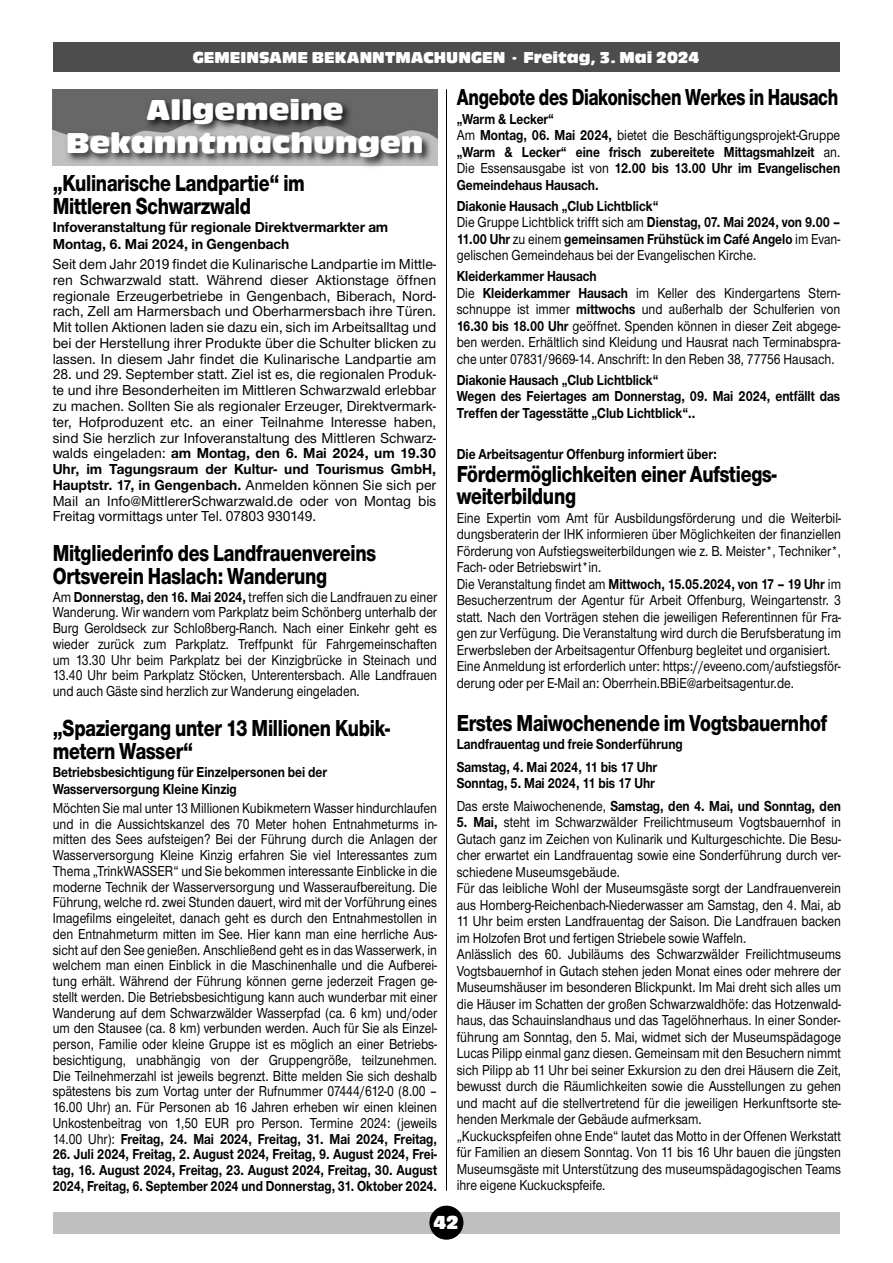
<style>
.page{position:relative;width:893px;height:1263px;background:#fff}
.page>*{position:absolute;margin:0;border:0;box-sizing:border-box;transform-origin:0 0}
.t1{font:30px "Antique Olive T Compact Ro 1";color:#fff;scale:1.05 1}
.t2{font:800 24px/22.5px "Nimbus Sans Novus T";letter-spacing:-.01em;color:#000;scale:.8 1}
.t3{font:800 24px "Nimbus Sans Novus T";letter-spacing:-.01em;color:#000;scale:.75 1}
.t4{font:19.5px "Antique Olive T Compact Ro 1";color:#fff}
.t5{font:16.5px "Antique Olive T Compact Ro 1";color:#fff}
.t6{font:500 15px/16.5px "Nimbus Sans Novus T";color:#000;text-align:justify;scale:.85 1}
.t7{font:500 15px/15.8px "Nimbus Sans Novus T";color:#000;text-align:justify}
.t8{font:700 15px/16.5px "Nimbus Sans Novus T";color:#000;text-align:justify;scale:.85 1}
.t9{font:700 15px/16.5px "Nimbus Sans Novus T";color:#000}
.s1{font-weight:700}
.s2{font-weight:500}
</style>
<div class="page">
<hr style="left:446px;top:89px;width:1px;height:1102px;background:#000">
<div style="left:53px;top:1212px;width:786px;height:21px;background:#bfbfbf"></div>
<div style="left:429px;top:1206px;width:34px;height:34px;background:#000;border-radius:50%"></div>
<div style="left:53px;top:43px;width:786px;height:29px;background:#4d4d4d"></div>
<img style="left:53px;top:89px;width:384px;height:2px">
<img style="left:52px;top:91px;width:386px;height:76px">
<img style="left:53px;top:91px;width:384px;height:55px">
<p class="t5" style="left:193px;top:51px;width:508px">GEMEINSAME BEKANNTMACHUNGEN · Freitag, 3. Mai 2024</p>
<p class="t1" style="left:146px;top:100px;width:190px">Allgemeine</p>
<p class="t1" style="left:66px;top:133px;width:342px">Bekanntmachungen</p>
<p class="t2" style="left:53px;top:174px;width:317px">„Kulinarische Landpartie“ im<br>Mittleren Schwarzwald</p>
<p class="t9" style="left:53px;top:221px;width:337px">Infoveranstaltung für regionale Direktvermarkter am<br>Montag, 6. Mai 2024, in Gengenbach</p>
<p class="t7" style="left:53px;top:258px;width:385px">Seit dem Jahr 2019 findet die Kulinarische Landpartie im Mittle&shy;ren Schwarzwald statt. Während dieser Aktionstage öffnen regionale Erzeugerbetriebe in Gengenbach, Biberach, Nord&shy;rach, Zell am Harmersbach und Oberharmersbach ihre Türen.<br>Mit tollen Aktionen laden sie dazu ein, sich im Arbeitsalltag und bei der Herstellung ihrer Produkte über die Schulter blicken zu lassen. In diesem Jahr findet die Kulinarische Landpartie am</p>
<p class="t7" style="left:53px;top:368px;width:385px">28. und 29. September statt. Ziel ist es, die regionalen Produk&shy;te und ihre Besonderheiten im Mittleren Schwarzwald erlebbar zu machen. Sollten Sie als regionaler Erzeuger, Direktvermark&shy;ter, Hofproduzent etc. an einer Teilnahme Interesse haben, sind Sie herzlich zur Infoveranstaltung des Mittleren Schwarz&shy;walds eingeladen: <span class="s1">am Montag, den 6. Mai 2024, um 19.30<br>Uhr, im Tagungsraum der Kultur- und Tourismus GmbH, Hauptstr. 17, in Gengenbach.</span> Anmelden können Sie sich per Mail an Info@MittlererSchwarzwald.de oder von Montag bis Freitag vormittags unter Tel. 07803 930149.</p>
<p class="t3" style="left:457px;top:89px;width:510px">Angebote des Diakonischen Werkes in Hausach</p>
<p class="t8" style="left:457px;top:112px;width:116px">„Warm &amp; Lecker“</p>
<p class="t8" style="left:457px;top:128px;width:453px"><span class="s2">Am</span> Montag, 06. Mai 2024, <span class="s2">bietet die Beschäftigungsprojekt-Gruppe </span>„Warm &amp; Lecker“ eine frisch zubereitete Mittagsmahlzeit <span class="s2">an.<br>Die Essensausgabe ist von</span> 12.00 bis 13.00 Uhr im Evangelischen Gemeindehaus Hausach.</p>
<p class="t8" style="left:457px;top:199px;width:239px">Diakonie Hausach „Club Lichtblick“</p>
<p class="t6" style="left:457px;top:216px;width:453px">Die Gruppe Lichtblick trifft sich am <span class="s1">Dienstag, 07. Mai 2024, von 9.00 – 11.00 Uhr</span> zu einem <span class="s1">gemeinsamen Frühstück im Café Angelo</span> im Evan&shy;gelischen Gemeindehaus bei der Evangelischen Kirche.</p>
<p class="t8" style="left:457px;top:269px;width:166px">Kleiderkammer Hausach</p>
<p class="t6" style="left:457px;top:286px;width:453px">Die <span class="s1">Kleiderkammer Hausach</span> im Keller des Kindergartens Stern&shy;schnuppe ist immer <span class="s1">mittwochs</span> und außerhalb der Schulferien von <span class="s1">16.30 bis 18.00 Uhr</span> geöffnet. Spenden können in dieser Zeit abgege&shy;ben werden. Erhältlich sind Kleidung und Hausrat nach Terminabspra&shy;che unter 07831/9669-14. Anschrift: In den Reben 38, 77756 Hausach.</p>
<p class="t8" style="left:457px;top:373px;width:239px">Diakonie Hausach „Club Lichtblick“</p>
<p class="t8" style="left:457px;top:389px;width:453px">Wegen des Feiertages am Donnerstag, 09. Mai 2024, entfällt das<br>Treffen der Tagesstätte „Club Lichtblick“..</p>
<p class="t8" style="left:457px;top:447px;width:308px">Die Arbeitsagentur Offenburg informiert über:</p>
<p class="t2" style="left:457px;top:464px;width:401px">Fördermöglichkeiten einer Aufstiegs - weiterbildung</p>
<p class="t6" style="left:457px;top:511px;width:454px">Eine Expertin vom Amt für Ausbildungsförderung und die Weiterbil&shy;dungsberaterin der IHK informieren über Möglichkeiten der finanziellen Förderung von Aufstiegsweiterbildungen wie z. B. Meister*, Techniker*, Fach- oder Betriebswirt*in.</p>
<p class="t6" style="left:457px;top:577px;width:454px">Die Veranstaltung findet am <span class="s1">Mittwoch, 15.05.2024, von 17 – 19 Uhr</span> im Besucherzentrum der Agentur für Arbeit Offenburg, Weingartenstr. 3 statt. Nach den Vorträgen stehen die jeweiligen Referentinnen für Fra&shy;gen zur Verfügung. Die Veranstaltung wird durch die Berufsberatung im Erwerbsleben der Arbeitsagentur Offenburg begleitet und organisiert.</p>
<p class="t6" style="left:457px;top:659px;width:453px">Eine Anmeldung ist erforderlich unter: https://eveeno.com/aufstiegsför&shy;derung oder per E-Mail an: Oberrhein.BBiE@arbeitsagentur.de.</p>
<p class="t2" style="left:53px;top:544px;width:406px">Mitgliederinfo des Landfrauenvereins<br>Ortsverein Haslach: Wanderung</p>
<p class="t6" style="left:53px;top:590px;width:454px;line-height:15.8px">Am <span class="s1">Donnerstag, den 16. Mai 2024,</span> treffen sich die Landfrauen zu einer Wanderung. Wir wandern vom Parkplatz beim Schönberg unterhalb der Burg Geroldseck zur Schloßberg-Ranch. Nach einer Einkehr geht es wieder zurück zum Parkplatz. Treffpunkt für Fahrgemeinschaften um 13.30 Uhr beim Parkplatz bei der Kinzigbrücke in Steinach und 13.40 Uhr beim Parkplatz Stöcken, Unterentersbach. Alle Landfrauen und auch Gäste sind herzlich zur Wanderung eingeladen.</p>
<p class="t2" style="left:457px;top:713px;width:465px">Erstes Maiwochenende im Vogtsbauernhof</p>
<p class="t8" style="left:457px;top:737px;width:268px">Landfrauentag und freie Sonderführung</p>
<p class="t8" style="left:457px;top:760px;width:238px">Samstag, 4. Mai 2024, 11 bis 17 Uhr</p>
<p class="t8" style="left:457px;top:776px;width:235px">Sonntag, 5. Mai 2024, 11 bis 17 Uhr</p>
<p class="t8" style="left:457px;top:799px;width:454px"><span class="s2">Das erste Maiwochenende,</span> Samstag, den 4. Mai, und Sonntag, den</p>
<p class="t6" style="left:457px;top:815px;width:454px"><span class="s1">5. Mai,</span> steht im Schwarzwälder Freilichtmuseum Vogtsbauernhof in Gutach ganz im Zeichen von Kulinarik und Kulturgeschichte. Die Besu&shy;cher erwartet ein Landfrauentag sowie eine Sonderführung durch ver&shy;schiedene Museumsgebäude.</p>
<p class="t6" style="left:457px;top:881px;width:454px">Für das leibliche Wohl der Museumsgäste sorgt der Landfrauenverein aus Hornberg-Reichenbach-Niederwasser am Samstag, den 4. Mai, ab 11 Uhr beim ersten Landfrauentag der Saison. Die Landfrauen backen im Holzofen Brot und fertigen Striebele sowie Waffeln.</p>
<p class="t6" style="left:457px;top:947px;width:454px">Anlässlich des 60. Jubiläums des Schwarzwälder Freilichtmuseums Vogtsbauernhof in Gutach stehen jeden Monat eines oder mehrere der Museumshäuser im besonderen Blickpunkt. Im Mai dreht sich alles um die Häuser im Schatten der großen Schwarzwaldhöfe: das Hotzenwald&shy;haus, das Schauinslandhaus und das Tagelöhnerhaus. In einer Sonder&shy;führung am Sonntag, den 5. Mai, widmet sich der Museumspädagoge Lucas Pilipp einmal ganz diesen. Gemeinsam mit den Besuchern nimmt sich Pilipp ab 11 Uhr bei seiner Exkursion zu den drei Häusern die Zeit, bewusst durch die Räumlichkeiten sowie die Ausstellungen zu gehen und macht auf die stellvertretend für die jeweiligen Herkunftsorte ste&shy;henden Merkmale der Gebäude aufmerksam.</p>
<p class="t6" style="left:457px;top:1129px;width:454px">„Kuckuckspfeifen ohne Ende“ lautet das Motto in der Offenen Werkstatt für Familien an diesem Sonntag. Von 11 bis 16 Uhr bauen die jüngsten Museumsgäste mit Unterstützung des museumspädagogischen Teams ihre eigene Kuckuckspfeife.</p>
<p class="t4" style="left:433px;top:1215px;width:27px">42</p>
<p class="t2" style="left:53px;top:719px;width:423px">„Spaziergang unter 13 Millionen Kubik - metern Wasser“</p>
<p class="t8" style="left:53px;top:765px;width:324px">Betriebsbesichtigung für Einzelpersonen bei der<br>Wasserversorgung Kleine Kinzig</p>
<p class="t6" style="left:53px;top:801px;width:454px;line-height:15.8px">Möchten Sie mal unter 13 Millionen Kubikmetern Wasser hindurchlaufen und in die Aussichtskanzel des 70 Meter hohen Entnahmeturms in - mitten des Sees aufsteigen? Bei der Führung durch die Anlagen der Wasserversorgung Kleine Kinzig erfahren Sie viel Interessantes zum Thema „TrinkWASSER“ und Sie bekommen interessante Einblicke in die moderne Technik der Wasserversorgung und Wasseraufbereitung. Die Führung, welche rd. zwei Stunden dauert, wird mit der Vorführung eines Imagefilms eingeleitet, danach geht es durch den Entnahmestollen in den Entnahmeturm mitten im See. Hier kann man eine herrliche Aus&shy;sicht auf den See genießen. Anschließend geht es in das Wasserwerk, in welchem man einen Einblick in die Maschinenhalle und die Aufberei&shy;tung erhält. Während der Führung können gerne jederzeit Fragen ge&shy;stellt werden. Die Betriebsbesichtigung kann auch wunderbar mit einer Wanderung auf dem Schwarzwälder Wasserpfad (ca. 6 km) und/oder um den Stausee (ca. 8 km) verbunden werden. Auch für Sie als Einzel&shy;person, Familie oder kleine Gruppe ist es möglich an einer Betriebs - besichtigung, unabhängig von der Gruppengröße, teilzunehmen.<br>Die Teilnehmerzahl ist jeweils begrenzt. Bitte melden Sie sich deshalb spätestens bis zum Vortag unter der Rufnummer 07444/612-0 (8.00 – 16.00 Uhr) an. Für Personen ab 16 Jahren erheben wir einen kleinen Unkostenbeitrag von 1,50 EUR pro Person. Termine 2024: (jeweils 14.00 Uhr): <span class="s1">Freitag, 24. Mai 2024, Freitag, 31. Mai 2024, Freitag,</span></p>
<p class="t8" style="left:53px;top:1148px;width:454px;line-height:15.8px">26. Juli 2024, Freitag, 2. August 2024, Freitag, 9. August 2024, Frei&shy;tag, 16. August 2024, Freitag, 23. August 2024, Freitag, 30. August 2024, Freitag, 6. September 2024 und Donnerstag, 31. Oktober 2024.</p>
</div>
